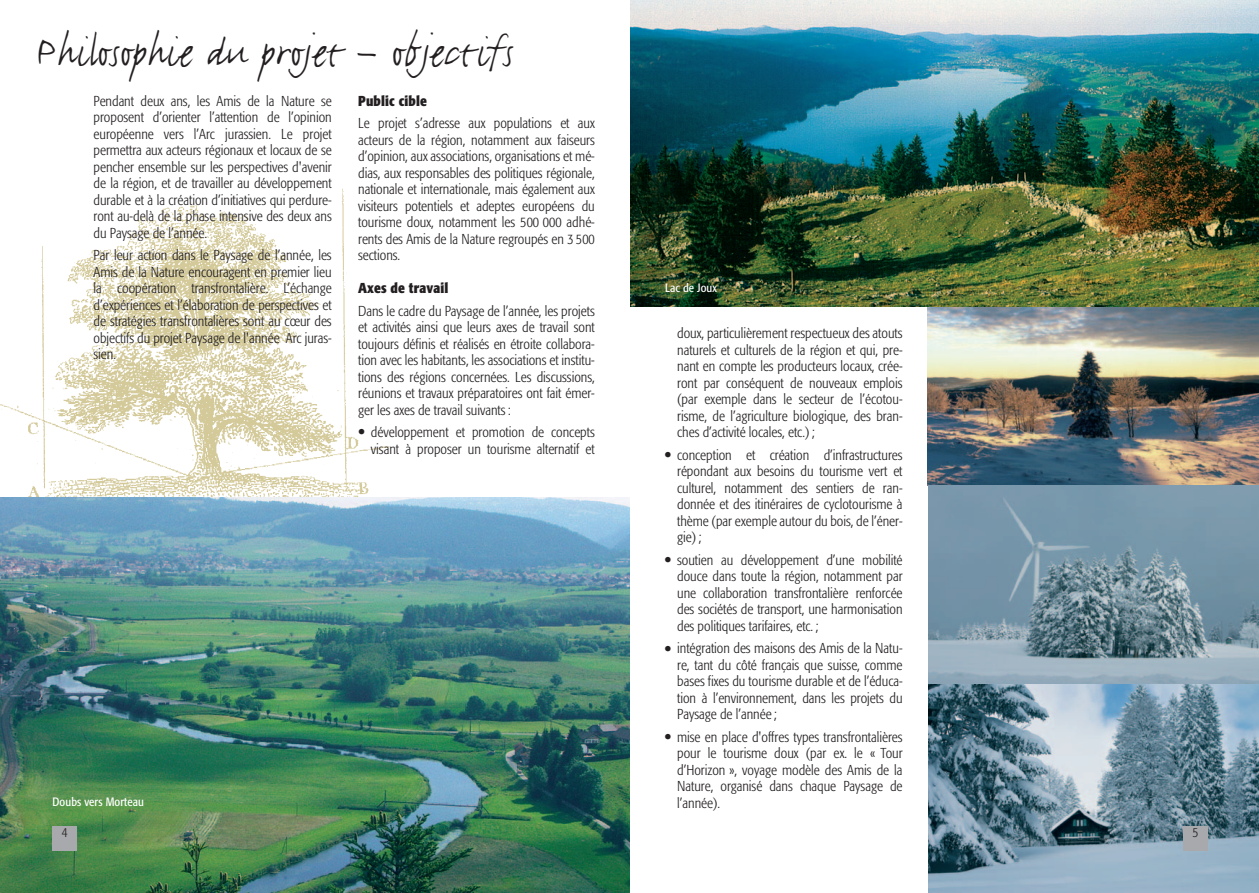
<style>
.page{position:relative;width:1259px;height:893px;background:#fff}
.page>*{position:absolute;margin:0;border:0;box-sizing:border-box;transform-origin:0 0}
.t1{font:48px "FF Justlefthand";letter-spacing:.01em;color:#231f20}
.t2{font:300 condensed 14.25px/16.5px "Formata";color:#231f20;text-align:justify}
.t3{font:700 condensed 14.25px "Formata";letter-spacing:.01em;color:#231f20}
.t4{font:300 condensed 13.5px "Formata";color:#231f20}
.t5{font:condensed 12px "Formata";letter-spacing:.01em;color:#fff}
.s1{font-weight:400;font-size:21px}
</style>
<div class="page">
<img style="left:0;top:188px;width:389px;height:309px">
<img style="left:928px;top:306px;width:331px;height:587px">
<img style="left:0;top:497px;width:629px;height:396px">
<img style="left:630px;top:0;width:629px;height:306px">
<div style="left:1183px;top:826px;width:24px;height:24px;background:#a8a9ad"></div>
<div style="left:52px;top:826px;width:25px;height:24px;background:#a8a9ad"></div>
<h1 class="t1" style="left:37px;top:34px;width:478px">Philosophie du projet – objectifs</h1>
<p class="t2" style="left:94px;top:93px;width:240px">Pendant deux ans, les Amis de la Nature se proposent d’orienter l’attention de l’opinion européenne vers l’Arc jurassien. Le projet permettra aux acteurs régionaux et locaux de se pencher ensemble sur les perspectives d'avenir de la région, et de travailler au développement durable et à la création d’initiatives qui perdure&shy;ront au-delà de la phase intensive des deux ans du Paysage de l’année.</p>
<p class="t2" style="left:94px;top:248px;width:240px">Par leur action dans le Paysage de l’année, les Amis de la Nature encouragent en premier lieu la coopération transfrontalière. L’échange d’expériences et l’élaboration de perspectives et de stratégies transfrontalières sont au cœur des objectifs du projet Paysage de l'année Arc juras&shy;sien.</p>
<p class="t3" style="left:358px;top:95px;width:70px">Public cible</p>
<p class="t2" style="left:358px;top:116px;width:238px">Le projet s’adresse aux populations et aux acteurs de la région, notamment aux faiseurs d’opinion, aux associations, organisations et mé&shy;dias, aux responsables des politiques régionale, nationale et internationale, mais également aux visiteurs potentiels et adeptes européens du tourisme doux, notamment les 500 000 adhé&shy;rents des Amis de la Nature regroupés en 3 500 sections.</p>
<p class="t3" style="left:358px;top:282px;width:92px">Axes de travail</p>
<p class="t2" style="left:358px;top:303px;width:238px">Dans le cadre du Paysage de l’année, les projets et activités ainsi que leurs axes de travail sont toujours définis et réalisés en étroite collabora&shy;tion avec les habitants, les associations et institu&shy;tions des régions concernées. Les discussions, réunions et travaux préparatoires ont fait émer&shy;ger les axes de travail suivants :</p>
<p class="t2" style="left:358px;top:425px;width:238px;text-align:right"><span class="s1">•</span> développement et promotion de concepts visant à proposer un tourisme alternatif et</p>
<p class="t5" style="left:53px;top:796px;width:93px">Doubs vers Morteau</p>
<p class="t5" style="left:665px;top:283px;width:53px">Lac de Joux</p>
<p class="t2" style="left:677px;top:326px;width:227px">doux, particulièrement respectueux des atouts naturels et culturels de la région et qui, pre&shy;nant en compte les producteurs locaux, crée&shy;ront par conséquent de nouveaux emplois (par exemple dans le secteur de l’écotou&shy;risme, de l’agriculture biologique, des bran&shy;ches d’activité locales, etc.) ;</p>
<p class="t2" style="left:677px;top:448px;width:227px;text-indent:-13px"><span class="s1">•</span> conception et création d’infrastructures répondant aux besoins du tourisme vert et culturel, notamment des sentiers de ran&shy;donnée et des itinéraires de cyclotourisme à thème (par exemple autour du bois, de l’éner&shy;gie) ;</p>
<p class="t2" style="left:677px;top:553px;width:227px;text-indent:-13px"><span class="s1">•</span> soutien au développement d’une mobilité douce dans toute la région, notamment par une collaboration transfrontalière renforcée des sociétés de transport, une harmonisation des politiques tarifaires, etc. ;</p>
<p class="t2" style="left:677px;top:641px;width:227px;text-indent:-13px"><span class="s1">•</span> intégration des maisons des Amis de la Natu&shy;re, tant du côté français que suisse, comme bases fixes du tourisme durable et de l’éduca&shy;tion à l’environnement, dans les projets du Paysage de l’année ;</p>
<p class="t2" style="left:677px;top:730px;width:227px;text-indent:-13px"><span class="s1">•</span> mise en place d'offres types transfrontalières pour le tourisme doux (par ex. le « Tour d’Horizon », voyage modèle des Amis de la Nature, organisé dans chaque Paysage de l’année).</p>
<p class="t4" style="left:62px;top:827px;width:7px">4</p>
<p class="t4" style="left:1192px;top:827px;width:7px">5</p>
</div>
